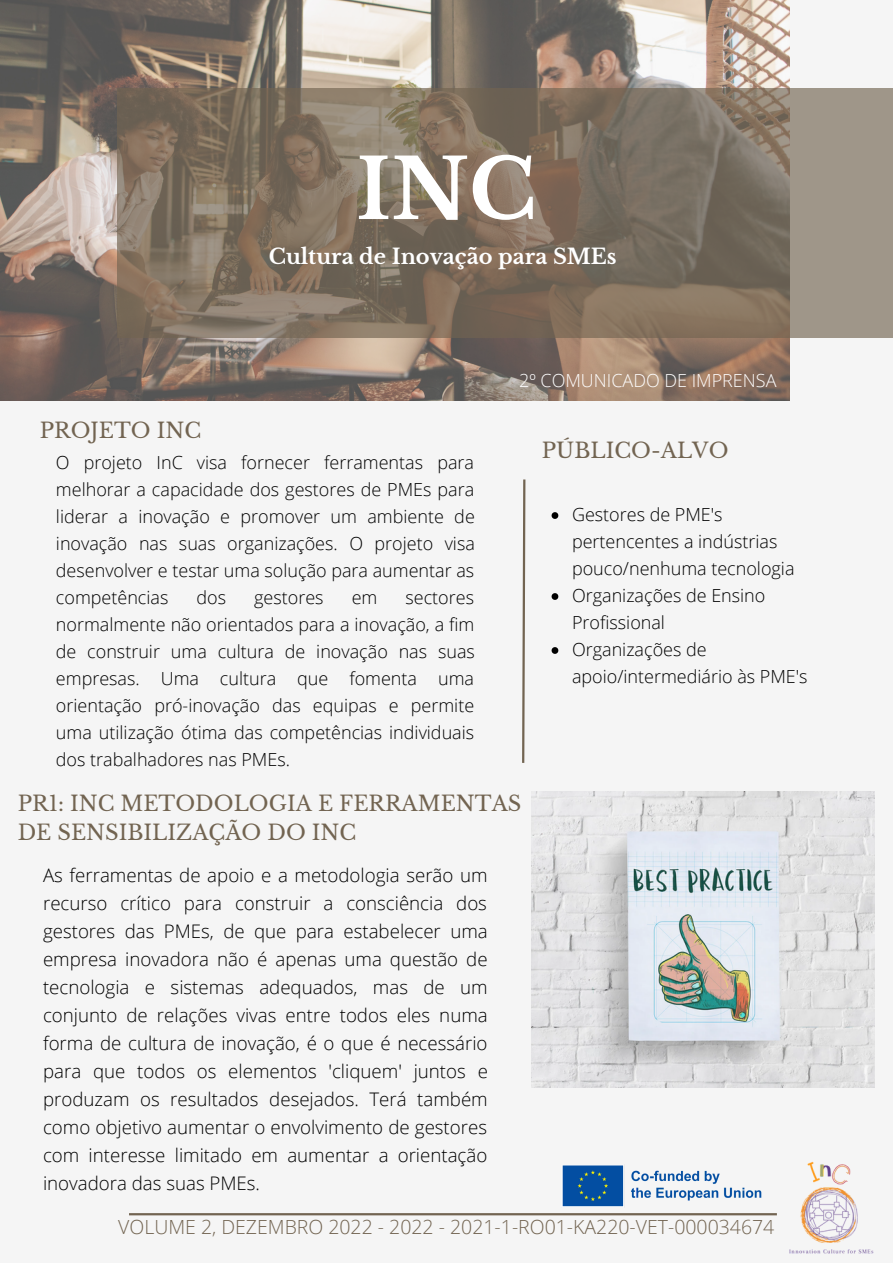
<style>
.page{position:relative;width:893px;height:1264px;background:#fff}
.page>*{position:absolute;margin:0;border:0;box-sizing:border-box;transform-origin:0 0}
.t1{font:700 82.5px "Libre Baskerville";color:#fff}
.t2{font:21px/29.2px "Libre Baskerville";color:#726451}
.t3{font:700 21px "Libre Baskerville";color:#fff}
.t4{font:300 19.5px "Open Sans";color:#726451}
.t5{font:300 18.75px/28px "Open Sans";color:#000;text-align:justify}
.t6{font:300 18px/27px "Open Sans";color:#000;text-align:justify}
.t7{font:300 18px "Open Sans";color:#fefdfd}
</style>
<div class="page">
<div style="left:0;top:0;width:892px;height:1262px;background:#f5f5f5"></div>
<img style="left:0;top:0;width:789px;height:401px">
<svg style="left:522px;top:479px;width:4px;height:284px"></svg>
<svg style="left:117px;top:89px;width:775px;height:249px;background:#827565"></svg>
<hr style="left:129px;top:1213px;width:647px;height:2px;background:#726451">
<img style="left:767px;top:1161px;width:107px;height:93px">
<img style="left:562px;top:1163px;width:214px;height:45px">
<img style="left:531px;top:791px;width:343px;height:296px">
<svg style="left:551px;top:512px;width:7px;height:7px"></svg>
<svg style="left:551px;top:593px;width:7px;height:7px"></svg>
<svg style="left:551px;top:647px;width:7px;height:7px"></svg>
<h1 class="t1" style="left:356px;top:139px;width:182px">INC</h1>
<p class="t3" style="left:269px;top:243px;width:349px">Cultura de Inovação para SMEs</p>
<p class="t2" style="left:40px;top:415px;width:163px">PROJETO INC</p>
<p class="t6" style="left:56px;top:449px;width:420px">O projeto InC visa fornecer ferramentas para melhorar a capacidade dos gestores de PMEs para liderar a inovação e promover um ambiente de inovação nas suas organizações. O projeto visa desenvolver e testar uma solução para aumentar as competências</p>
<p class="t6" style="left:196px;top:584px;width:31px">dos</p>
<p class="t6" style="left:254px;top:584px;width:71px">gestores</p>
<p class="t6" style="left:352px;top:584px;width:27px">em</p>
<p class="t6" style="left:56px;top:584px;width:420px;text-indent:349px">sectores normalmente não orientados para a inovação, a fim de construir uma cultura de inovação nas suas empresas. Uma cultura que fomenta uma orientação pró-inovação das equipas e permite uma utilização ótima das competências individuais dos trabalhadores nas PMEs.</p>
<p class="t7" style="left:519px;top:367px;width:259px">2º COMUNICADO DE IMPRENSA</p>
<p class="t2" style="left:542px;top:436px;width:188px">PÚBLICO-ALVO</p>
<p class="t6" style="left:572px;top:500px;width:237px;text-align:left">Gestores de PME's pertencentes a indústrias pouco/nenhuma tecnologia<br>Organizações de Ensino<br>Profissional<br>Organizações de apoio/intermediário às PME's</p>
<p class="t2" style="left:18px;top:788px;width:505px">PR1: INC METODOLOGIA E FERRAMENTAS<br>DE SENSIBILIZAÇÃO DO INC</p>
<p class="t5" style="left:43px;top:860px;width:446px">As ferramentas de apoio e a metodologia serão um recurso crítico para construir a consciência dos gestores das PMEs, de que para estabelecer uma empresa inovadora não é apenas uma questão de tecnologia e sistemas adequados, mas de um conjunto de relações vivas entre todos eles numa forma de cultura de inovação, é o que é necessário para que todos os elementos 'cliquem' juntos e produzam os resultados desejados. Terá também como objetivo aumentar o envolvimento de gestores com interesse limitado em aumentar a orientação inovadora das suas PMEs.</p>
<p class="t4" style="left:118px;top:1213px;width:657px">VOLUME 2, DEZEMBRO 2022 - 2022 - 2021-1-RO01-KA220-VET-000034674</p>
</div>
